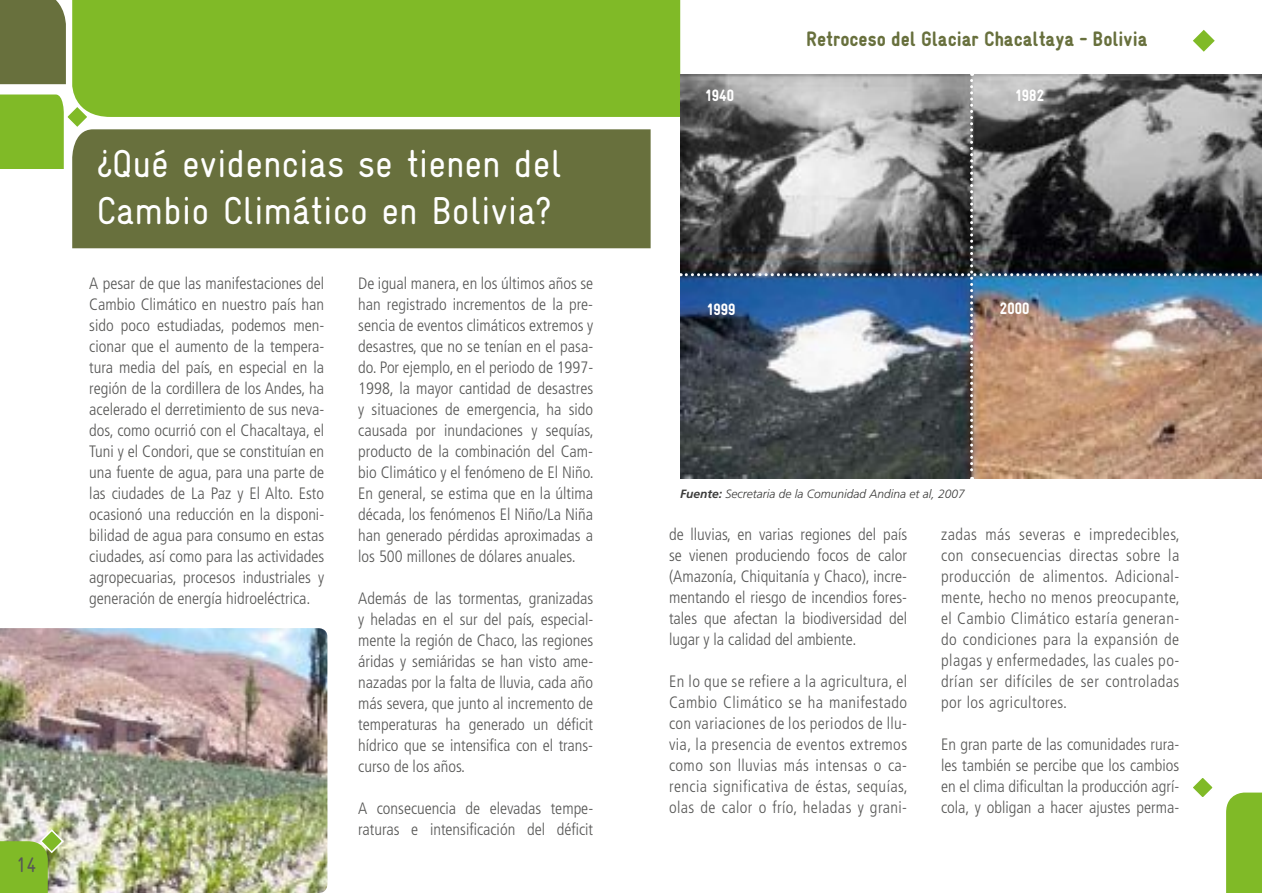
<style>
.page{position:relative;width:1263px;height:893px;background:#fff}
.page>*{position:absolute;margin:0;border:0;box-sizing:border-box;transform-origin:0 0}
.t1{font:condensed 39px/46.8px "Gravur";color:#fff}
.t2{font:900 condensed 21px "Gravur";color:#68703d}
.t3{font:condensed 21px "Gravur";color:#575756}
.t4{font:300 condensed 16.5px/21px "Frutiger LT Std";color:#575756;text-align:justify}
.t5{font:900 condensed 16.5px "Gravur";color:#fff}
.t6{font:italic 300 12px "Frutiger LT Std";color:#3c3c3b}
.s1{font-weight:700}
</style>
<div class="page">
<svg style="left:1193px;top:30px;width:22px;height:22px"></svg>
<div style="left:72px;top:129px;width:579px;height:119px;background:#68703d"></div>
<div style="left:72px;top:0;width:608px;height:117px;background:#80ba27"></div>
<div style="left:0;top:0;width:66px;height:84px;background:#68703d"></div>
<svg style="left:0;top:95px;width:90px;height:74px;background:#91bd49"></svg>
<svg style="left:1193px;top:778px;width:20px;height:19px"></svg>
<img style="left:0;top:628px;width:327px;height:265px">
<div style="left:1226px;top:793px;width:36px;height:100px;background:#80ba27"></div>
<img style="left:680px;top:73px;width:582px;height:406px">
<svg style="left:0;top:828px;width:65px;height:65px;background:#93b854"></svg>
<p class="t3" style="left:16px;top:853px;width:22px">14</p>
<h1 class="t1" style="left:96px;top:141px;width:467px">¿Qué evidencias se tienen del<br>Cambio Climático en Bolivia?</h1>
<p class="t4" style="left:89px;top:273px;width:236px">A pesar de que las manifestaciones del Cambio Climático en nuestro país han sido poco estudiadas, podemos men&shy;cionar que el aumento de la tempera&shy;tura media del país, en especial en la región de la cordillera de los Andes, ha acelerado el derretimiento de sus neva&shy;dos, como ocurrió con el Chacaltaya, el Tuni y el Condori, que se constituían en una fuente de agua, para una parte de las ciudades de La Paz y El Alto. Esto ocasionó una reducción en la disponi&shy;bilidad de agua para consumo en estas ciudades, así como para las actividades agropecuarias, procesos industriales y generación de energía hidroeléctrica.</p>
<p class="t4" style="left:358px;top:273px;width:237px">De igual manera, en los últimos años se han registrado incrementos de la pre&shy;sencia de eventos climáticos extremos y desastres, que no se tenían en el pasa&shy;do. Por ejemplo, en el periodo de 1997- 1998, la mayor cantidad de desastres y situaciones de emergencia, ha sido causada por inundaciones y sequías, producto de la combinación del Cam&shy;bio Climático y el fenómeno de El Niño.<br>En general, se estima que en la última década, los fenómenos El Niño/La Niña han generado pérdidas aproximadas a los 500 millones de dólares anuales.</p>
<p class="t4" style="left:358px;top:588px;width:236px">Además de las tormentas, granizadas y heladas en el sur del país, especial&shy;mente la región de Chaco, las regiones áridas y semiáridas se han visto ame&shy;nazadas por la falta de lluvia, cada año más severa, que junto al incremento de temperaturas ha generado un déficit hídrico que se intensifica con el trans&shy;curso de los años.</p>
<p class="t4" style="left:358px;top:798px;width:236px">A consecuencia de elevadas tempe&shy;raturas e intensificación del déficit</p>
<p class="t5" style="left:705px;top:86px;width:31px">1940</p>
<p class="t2" style="left:806px;top:27px;width:343px">Retroceso del Glaciar Chacaltaya - Bolivia</p>
<p class="t5" style="left:1015px;top:86px;width:30px">1982</p>
<p class="t5" style="left:707px;top:300px;width:30px">1999</p>
<p class="t5" style="left:1000px;top:299px;width:31px">2000</p>
<p class="t6" style="left:680px;top:487px;width:286px"><span class="s1">Fuente:</span> Secretaria de la Comunidad Andina et al, 2007</p>
<p class="t4" style="left:669px;top:524px;width:240px">de lluvias, en varias regiones del país se vienen produciendo focos de calor (Amazonía, Chiquitanía y Chaco), incre&shy;mentando el riesgo de incendios fores&shy;tales que afectan la biodiversidad del lugar y la calidad del ambiente.</p>
<p class="t4" style="left:669px;top:671px;width:240px">En lo que se refiere a la agricultura, el Cambio Climático se ha manifestado con variaciones de los periodos de llu&shy;via, la presencia de eventos extremos como son lluvias más intensas o ca&shy;rencia significativa de éstas, sequías, olas de calor o frío, heladas y grani-</p>
<p class="t4" style="left:941px;top:524px;width:240px">zadas más severas e impredecibles, con consecuencias directas sobre la producción de alimentos. Adicional&shy;mente, hecho no menos preocupante, el Cambio Climático estaría generan&shy;do condiciones para la expansión de plagas y enfermedades, las cuales po&shy;drían ser difíciles de ser controladas por los agricultores.</p>
<p class="t4" style="left:941px;top:734px;width:240px">En gran parte de las comunidades rura&shy;les también se percibe que los cambios en el clima dificultan la producción agrí&shy;cola, y obligan a hacer ajustes perma-</p>
</div>
